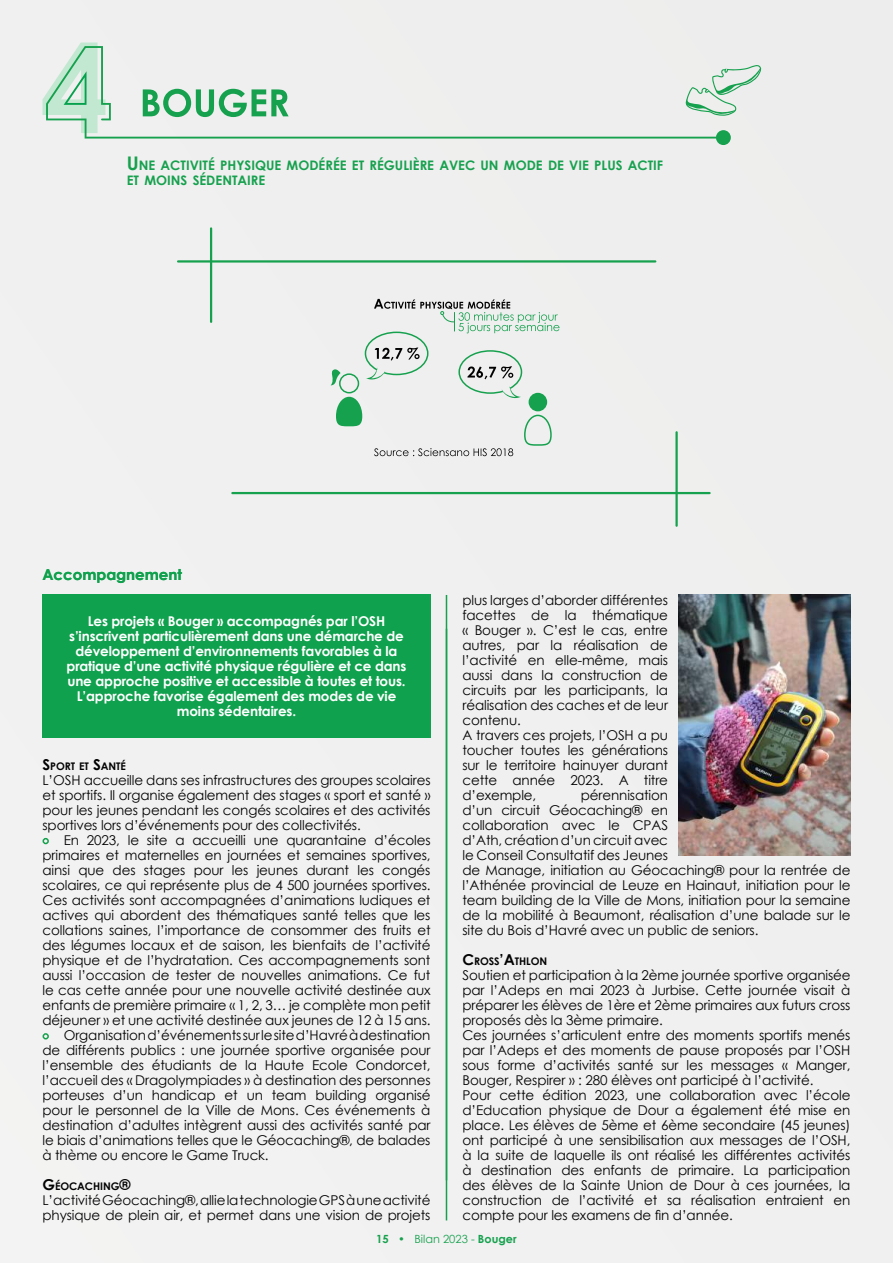
<style>
.page{position:relative;width:893px;height:1263px;background:#f0f0f0}
.page>*{position:absolute;margin:0;border:0;box-sizing:border-box;transform-origin:0 0}
.t1{font:700 15px "Century Gothic";color:#10a14d}
.t2{font:13.5px/15px "Century Gothic";letter-spacing:-.01em;color:#020203}
.t3{font:700 13.5px/15px "Century Gothic";letter-spacing:-.01em;color:#fff;text-align:center}
.t4{font:700 13.2px/15px "Century Gothic";color:#16a14e}
.t5{font:11.25px "Century Gothic";color:#16a14e}
.t6{font:700 10.5px "Century Gothic";letter-spacing:-.005em;color:#020203}
.s1{font-size:18.75px}
.s2{font-size:15px}
.s3{font-weight:700}
</style>
<div class="page">
<hr style="left:446px;top:595px;width:1px;height:625px;background:#16a14e">
<svg style="left:43px;top:1033px;width:6px;height:6px"></svg>
<svg style="left:43px;top:838px;width:6px;height:6px"></svg>
<svg style="left:331px;top:299px;width:228px;height:157px"></svg>
<div style="left:43px;top:595px;width:388px;height:143px;background:#0fa14d"></div>
<img style="left:679px;top:595px;width:171px;height:260px">
<hr style="left:178px;top:260px;width:477px;height:3px;background:#16a14e">
<hr style="left:232px;top:492px;width:478px;height:2px;background:#16a14e">
<hr style="left:675px;top:432px;width:3px;height:94px;background:#16a14e">
<hr style="left:210px;top:228px;width:2px;height:94px;background:#16a14e">
<svg style="left:43px;top:43px;width:55px;height:72px"></svg>
<svg style="left:46px;top:46px;width:685px;height:99px"></svg>
<svg style="left:686px;top:64px;width:76px;height:52px"></svg>
<p class="t4" style="left:127px;top:157px;width:538px"><span class="s1">U</span> NE ACTIVITÉ PHYSIQUE MODÉRÉE ET RÉGULIÈRE AVEC UN MODE DE VIE PLUS ACTIF<br>ET MOINS SÉDENTAIRE</p>
<p class="t1" style="left:43px;top:563px;width:141px">Accompagnement</p>
<p class="t3" style="left:67px;top:613px;width:341px">Les projets « Bouger » accompagnés par l’OSH s’inscrivent particulièrement dans une démarche de développement d’environnements favorables à la pratique d’une activité physique régulière et ce dans une approche positive et accessible à toutes et tous.<br>L’approche favorise également des modes de vie moins sédentaires.</p>
<p class="t6" style="left:43px;top:758px;width:85px"><span class="s2">S</span>PORT ET <span class="s2">S</span>ANTÉ</p>
<p class="t2" style="left:43px;top:772px;width:390px;text-align:justify">L’OSH accueille dans ses infrastructures des groupes scolaires et sportifs. Il organise également des stages « sport et santé » pour les jeunes pendant les congés scolaires et des activités sportives lors d’événements pour des collectivités.</p>
<p class="t2" style="left:64px;top:832px;width:368px">En 2023, le site a accueilli une quarantaine d’écoles</p>
<p class="t2" style="left:43px;top:847px;width:390px">primaires et maternelles en journées et semaines sportives,</p>
<p class="t2" style="left:43px;top:862px;width:389px">ainsi que des stages pour les jeunes durant les congés</p>
<p class="t2" style="left:43px;top:877px;width:389px">scolaires, ce qui représente plus de 4 500 journées sportives.</p>
<p class="t2" style="left:43px;top:892px;width:390px">Ces activités sont accompagnées d’animations ludiques et</p>
<p class="t2" style="left:43px;top:907px;width:389px">actives qui abordent des thématiques santé telles que les</p>
<p class="t2" style="left:43px;top:922px;width:390px">collations saines, l’importance de consommer des fruits et</p>
<p class="t2" style="left:43px;top:937px;width:389px">des légumes locaux et de saison, les bienfaits de l’activité</p>
<p class="t2" style="left:43px;top:952px;width:390px">physique et de l’hydratation. Ces accompagnements sont</p>
<p class="t2" style="left:43px;top:967px;width:389px">aussi l’occasion de tester de nouvelles animations. Ce fut</p>
<p class="t2" style="left:43px;top:982px;width:390px">le cas cette année pour une nouvelle activité destinée aux</p>
<p class="t2" style="left:43px;top:997px;width:390px">enfants de première primaire « 1, 2, 3… je complète mon petit</p>
<p class="t2" style="left:43px;top:1012px;width:390px">déjeuner » et une activité destinée aux jeunes de 12 à 15 ans.</p>
<p class="t2" style="left:64px;top:1027px;width:368px">Organisation d’événements sur le site d’Havré à destination</p>
<p class="t2" style="left:43px;top:1042px;width:389px">de différents publics : une journée sportive organisée pour</p>
<p class="t2" style="left:43px;top:1057px;width:389px">l’ensemble des étudiants de la Haute Ecole Condorcet,</p>
<p class="t2" style="left:43px;top:1072px;width:390px">l’accueil des « Dragolympiades » à destination des personnes</p>
<p class="t2" style="left:43px;top:1087px;width:390px">porteuses d’un handicap et un team building organisé</p>
<p class="t2" style="left:43px;top:1102px;width:389px">pour le personnel de la Ville de Mons. Ces événements à</p>
<p class="t2" style="left:43px;top:1117px;width:390px">destination d’adultes intègrent aussi des activités santé par</p>
<p class="t2" style="left:43px;top:1132px;width:389px">le biais d’animations telles que le Géocaching®, de balades</p>
<p class="t2" style="left:43px;top:1147px;width:228px">à thème ou encore le Game Truck.</p>
<p class="t6" style="left:43px;top:1178px;width:90px"><span class="s2">G</span>ÉOCACH ING<span class="s2">®</span></p>
<p class="t2" style="left:43px;top:1192px;width:389px">L’activité Géocaching®, allie la technologie GPS à une activité physique de plein air, et permet dans une vision de projets</p>
<p class="t2" style="left:462px;top:592px;width:207px">plus larges d’aborder différentes facettes de la thématique « Bouger ». C’est le cas, entre autres, par la réalisation de l’activité en elle-même, mais aussi dans la construction de circuits par les participants, la réalisation des caches et de leur contenu.<br>A travers ces projets, l’OSH a pu toucher toutes les générations sur le territoire hainuyer durant cette année 2023. A titre d’exemple,</p>
<p class="t2" style="left:462px;top:787px;width:390px;text-indent:118px">pérennisation<br>d’un circuit Géocaching® en<br>collaboration avec le CPAS<br>d’Ath, création d’un circuit avec<br>le Conseil Consultatif des Jeunes<br>de Manage, initiation au Géocaching® pour la rentrée de l’Athénée provincial de Leuze en Hainaut, initiation pour le team building de la Ville de Mons, initiation pour la semaine de la mobilité à Beaumont, réalisation d’une balade sur le site du Bois d’Havré avec un public de seniors.</p>
<p class="t6" style="left:462px;top:953px;width:86px"><span class="s2">C</span>ROSS<span class="s2">’A</span>THLON</p>
<p class="t2" style="left:462px;top:967px;width:390px">Soutien et participation à la 2ème journée sportive organisée par l’Adeps en mai 2023 à Jurbise. Cette journée visait à préparer les élèves de 1ère et 2ème primaires aux futurs cross proposés dès la 3ème primaire.<br>Ces journées s’articulent entre des moments sportifs menés par l’Adeps et des moments de pause proposés par l’OSH sous forme d’activités santé sur les messages « Manger, Bouger, Respirer » : 280 élèves ont participé à l’activité.<br>Pour cette édition 2023, une collaboration avec l’école d’Education physique de Dour a également été mise en place. Les élèves de 5ème et 6ème secondaire (45 jeunes) ont participé à une sensibilisation aux messages de l’OSH, à la suite de laquelle ils ont réalisé les différentes activités à destination des enfants de primaire. La participation des élèves de la Sainte Union de Dour à ces journées, la construction de l’activité et sa réalisation entraient en compte pour les examens de fin d’année.</p>
<p class="t5" style="left:376px;top:1231px;width:142px"><span class="s3">15</span> • Bilan 2023 - <span class="s3">Bouger</span></p>
</div>
